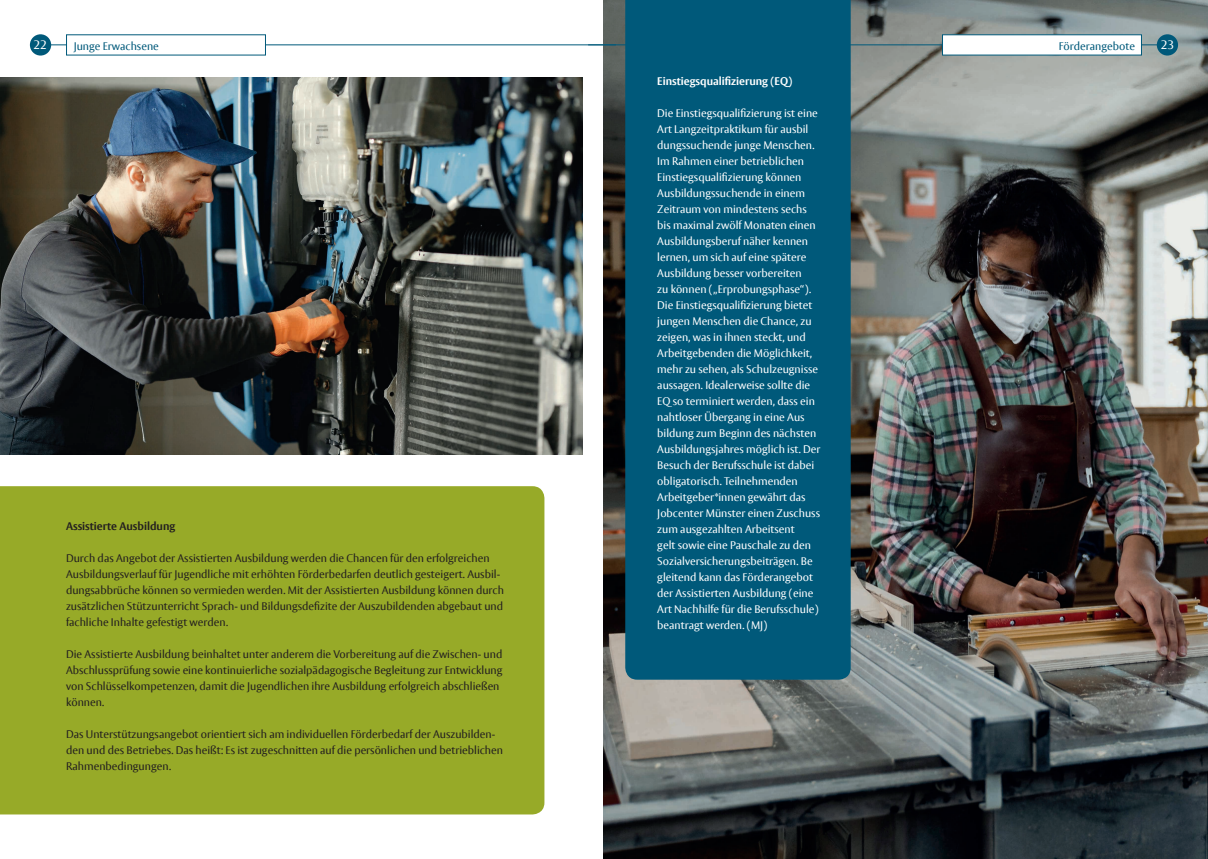
<style>
.page{position:relative;width:1208px;height:859px;background:#fff}
.page>*{position:absolute;margin:0;border:0;box-sizing:border-box;transform-origin:0 0}
.t1{font:12px "Vesta Pro";color:#fff}
.t2{font:11px/16px "Vesta Pro";color:#fff}
.t3{font:11px/16px "Vesta Pro";color:#231f20}
.t4{font:11px "Vesta Pro";color:#00597a}
.t5{font:700 11px "Vesta Pro";color:#fff}
.t6{font:700 11px "Vesta Pro";color:#231f20}
</style>
<div class="page">
<div style="left:30px;top:34px;width:21px;height:22px;background:#00597a;border-radius:50%"></div>
<img style="left:604px;top:0;width:604px;height:859px">
<div style="left:1156px;top:34px;width:22px;height:22px;background:#00597a;border-radius:50%"></div>
<hr style="left:46px;top:44px;width:570px;height:1px;background:#00597a">
<div style="left:66px;top:34px;width:200px;height:22px;background:#fff"></div>
<hr style="left:588px;top:44px;width:574px;height:1px;background:#00597a">
<div style="left:942px;top:34px;width:200px;height:22px;background:#fff;border:1px solid #00597a"></div>
<div style="left:625px;top:0;width:225px;height:680px;background:#00597a"></div>
<img style="left:0;top:77px;width:582px;height:377px">
<div style="left:0;top:486px;width:544px;height:328px;background:#97aa28"></div>
<p class="t1" style="left:33px;top:37px;width:15px">22</p>
<p class="t4" style="left:74px;top:39px;width:87px">Junge Erwachsene</p>
<p class="t4" style="left:1058px;top:39px;width:78px">Förderangebote</p>
<p class="t1" style="left:1161px;top:37px;width:15px">23</p>
<p class="t5" style="left:657px;top:74px;width:136px">Einstiegsqualifizierung (EQ)</p>
<p class="t2" style="left:657px;top:105px;width:165px">Die Einstiegsqualifizierung ist eine<br>Art Langzeitpraktikum für ausbil dungssuchende junge Menschen.<br>Im Rahmen einer betrieblichen<br>Einstiegsqualifizierung können<br>Ausbildungssuchende in einem<br>Zeitraum von mindestens sechs bis maximal zwölf Monaten einen<br>Ausbildungsberuf näher kennen lernen, um sich auf eine spätere<br>Ausbildung besser vorbereiten<br>zu können („Erprobungsphase“).<br>Die Einstiegsqualifizierung bietet jungen Menschen die Chance, zu zeigen, was in ihnen steckt, und<br>Arbeitgebenden die Möglichkeit, mehr zu sehen, als Schulzeugnisse aussagen. Idealerweise sollte die<br>EQ so terminiert werden, dass ein nahtloser Übergang in eine Aus bildung zum Beginn des nächsten<br>Ausbildungsjahres möglich ist. Der<br>Besuch der Berufsschule ist dabei obligatorisch. Teilnehmenden<br>Arbeitgeber*innen gewährt das<br>Jobcenter Münster einen Zuschuss zum ausgezahlten Arbeitsent<br>gelt sowie eine Pauschale zu den<br>Sozialversicherungsbeiträgen. Be gleitend kann das Förderangebot der Assistierten Ausbildung (eine<br>Art Nachhilfe für die Berufsschule) beantragt werden. (MJ)</p>
<p class="t6" style="left:66px;top:519px;width:111px">Assistierte Ausbildung</p>
<p class="t3" style="left:66px;top:549px;width:439px">Durch das Angebot der Assistierten Ausbildung werden die Chancen für den erfolgreichen Ausbildungsverlauf für Jugendliche mit erhöhten Förderbedarfen deutlich gesteigert. Ausbil&shy;dungsabbrüche können so vermieden werden. Mit der Assistierten Ausbildung können durch zusätzlichen Stützunterricht Sprach- und Bildungsdefizite der Auszubildenden abgebaut und fachliche Inhalte gefestigt werden.</p>
<p class="t3" style="left:66px;top:645px;width:438px">Die Assistierte Ausbildung beinhaltet unter anderem die Vorbereitung auf die Zwischen- und Abschlussprüfung sowie eine kontinuierliche sozialpädagogische Begleitung zur Entwicklung von Schlüsselkompetenzen, damit die Jugendlichen ihre Ausbildung erfolgreich abschließen können.</p>
<p class="t3" style="left:66px;top:725px;width:438px">Das Unterstützungsangebot orientiert sich am individuellen Förderbedarf der Auszubilden&shy;den und des Betriebes. Das heißt: Es ist zugeschnitten auf die persönlichen und betrieblichen<br>Rahmenbedingungen.</p>
</div>
